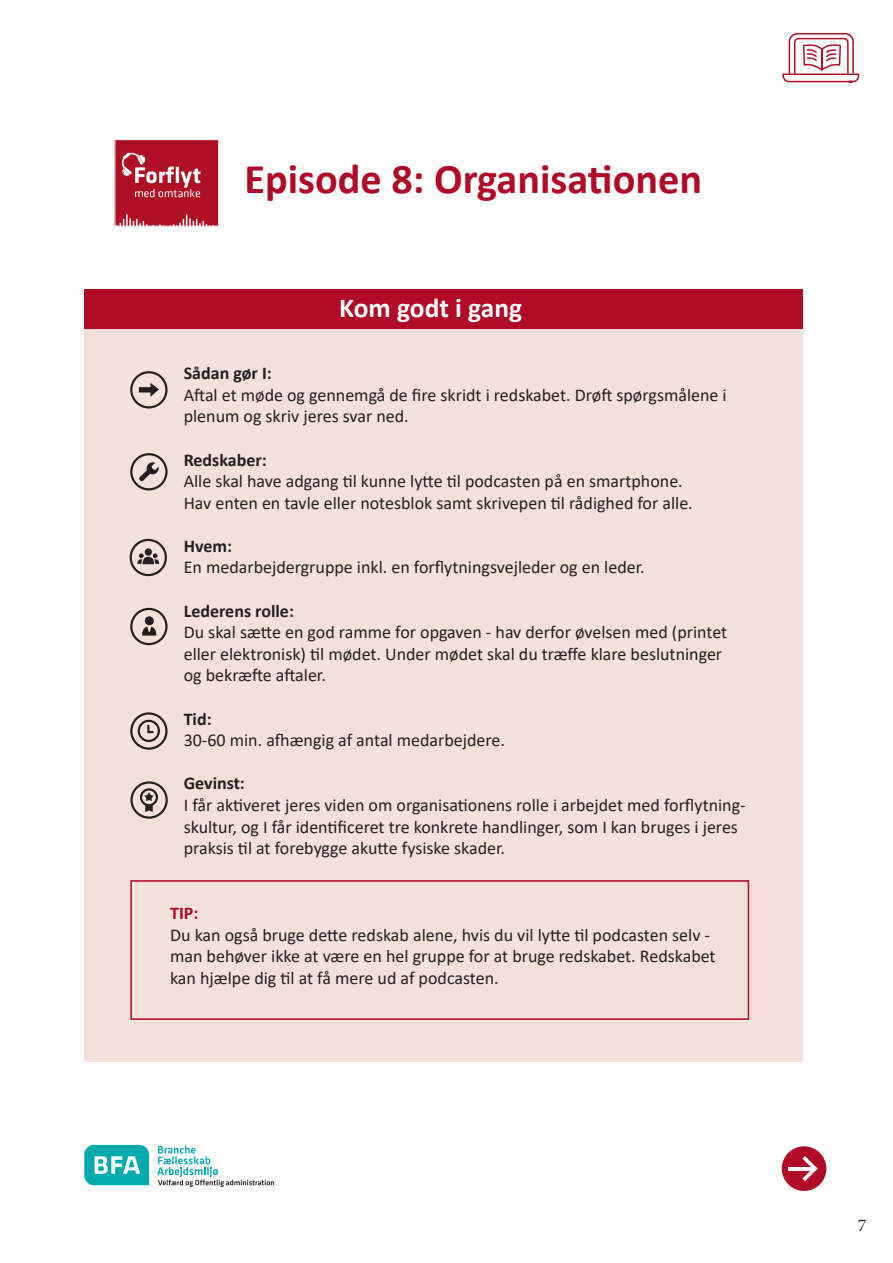
<style>
.page{position:relative;width:893px;height:1263px;background:#fff}
.page>*{position:absolute;margin:0;border:0;box-sizing:border-box;transform-origin:0 0}
.t1{font:700 42.3px "Calibri";color:#b00a27}
.t2{font:700 27.45px "Calibri";color:#fff}
.t3{font:18px/21.6px "Calibri";color:#231f20}
.t4{font:700 18px "Calibri";color:#231f20}
.t5{font:700 18px "Calibri";color:#b00a27}
.t6{font:18px "Minion Pro";color:#231f20}
</style>
<div class="page">
<div style="left:84px;top:289px;width:719px;height:41px;background:#b00a27"></div>
<div style="left:84px;top:330px;width:718px;height:732px;background:#f5e1db"></div>
<svg style="left:139px;top:383px;width:20px;height:14px"></svg>
<div style="left:130px;top:371px;width:38px;height:37px;border:2px solid #231f20;border-radius:50%"></div>
<svg style="left:139px;top:462px;width:20px;height:19px"></svg>
<div style="left:130px;top:453px;width:38px;height:37px;border:2px solid #231f20;border-radius:50%"></div>
<svg style="left:137px;top:553px;width:22px;height:11px"></svg>
<div style="left:145px;top:548px;width:7px;height:8px;background:#231f20;border-radius:50%"></div>
<div style="left:130px;top:539px;width:37px;height:37px;border:2px solid #231f20;border-radius:50%"></div>
<div style="left:130px;top:608px;width:38px;height:37px;border:2px solid #231f20;border-radius:50%"></div>
<div style="left:145px;top:616px;width:9px;height:9px;background:#231f20;border-radius:50%"></div>
<svg style="left:142px;top:626px;width:14px;height:10px"></svg>
<div style="left:130px;top:712px;width:38px;height:38px;border:2px solid #231f20;border-radius:50%"></div>
<div style="left:138px;top:720px;width:22px;height:22px;border:2px solid #231f20;border-radius:50%"></div>
<svg style="left:147px;top:723px;width:8px;height:11px"></svg>
<div style="left:130px;top:781px;width:38px;height:38px;border:2px solid #231f20;border-radius:50%"></div>
<div style="left:140px;top:788px;width:18px;height:18px;border:2px solid #231f20;border-radius:50%"></div>
<svg style="left:144px;top:792px;width:10px;height:20px"></svg>
<div style="left:782px;top:1146px;width:44px;height:45px;background:#b00a27;border-radius:50%"></div>
<hr style="left:788px;top:1167px;width:25px;height:3px;background:#fff">
<svg style="left:802px;top:1156px;width:16px;height:25px"></svg>
<div style="left:130px;top:880px;width:619px;height:140px;border:2px solid #b00a27"></div>
<svg style="left:782px;top:33px;width:78px;height:50px"></svg>
<svg style="left:84px;top:1145px;width:65px;height:40px;background:#31babc"></svg>
<svg style="left:157px;top:1145px;width:117px;height:42px"></svg>
<img style="left:116px;top:141px;width:101px;height:84px">
<div style="left:114px;top:139px;width:105px;height:88px;border:1px solid #fff"></div>
<p class="t1" style="left:244px;top:149px;width:459px">Episode 8: Organisationen</p>
<p class="t2" style="left:339px;top:288px;width:184px">Kom godt i gang</p>
<p class="t4" style="left:184px;top:360px;width:90px">Sådan gør I:</p>
<p class="t3" style="left:184px;top:383px;width:544px">Aftal et møde og gennemgå de fire skridt i redskabet. Drøft spørgsmålene i plenum og skriv jeres svar ned.</p>
<p class="t4" style="left:184px;top:447px;width:85px">Redskaber:</p>
<p class="t3" style="left:184px;top:470px;width:511px">Alle skal have adgang til kunne lytte til podcasten på en smartphone.<br>Hav enten en tavle eller notesblok samt skrivepen til rådighed for alle.</p>
<p class="t4" style="left:184px;top:533px;width:50px">Hvem:</p>
<p class="t3" style="left:184px;top:556px;width:463px">En medarbejdergruppe inkl. en forflytningsvejleder og en leder.</p>
<p class="t4" style="left:184px;top:598px;width:112px">Lederens rolle:</p>
<p class="t3" style="left:184px;top:621px;width:545px">Du skal sætte en god ramme for opgaven - hav derfor øvelsen med (printet eller elektronisk) til mødet. Under mødet skal du træffe klare beslutninger og bekræfte aftaler.</p>
<p class="t4" style="left:184px;top:706px;width:29px">Tid:</p>
<p class="t3" style="left:184px;top:729px;width:323px">30-60 min. afhængig af antal medarbejdere.</p>
<p class="t4" style="left:184px;top:771px;width:63px">Gevinst:</p>
<p class="t3" style="left:184px;top:794px;width:564px">I får aktiveret jeres viden om organisationens rolle i arbejdet med forflytning&shy;skultur, og I får identificeret tre konkrete handlinger, som I kan bruges i jeres praksis til at forebygge akutte fysiske skader.</p>
<p class="t5" style="left:170px;top:900px;width:30px">TIP:</p>
<p class="t3" style="left:170px;top:923px;width:547px">Du kan også bruge dette redskab alene, hvis du vil lytte til podcasten selv - man behøver ikke at være en hel gruppe for at bruge redskabet. Redskabet kan hjælpe dig til at få mere ud af podcasten.</p>
<p class="t6" style="left:858px;top:1213px;width:10px">7</p>
</div>
